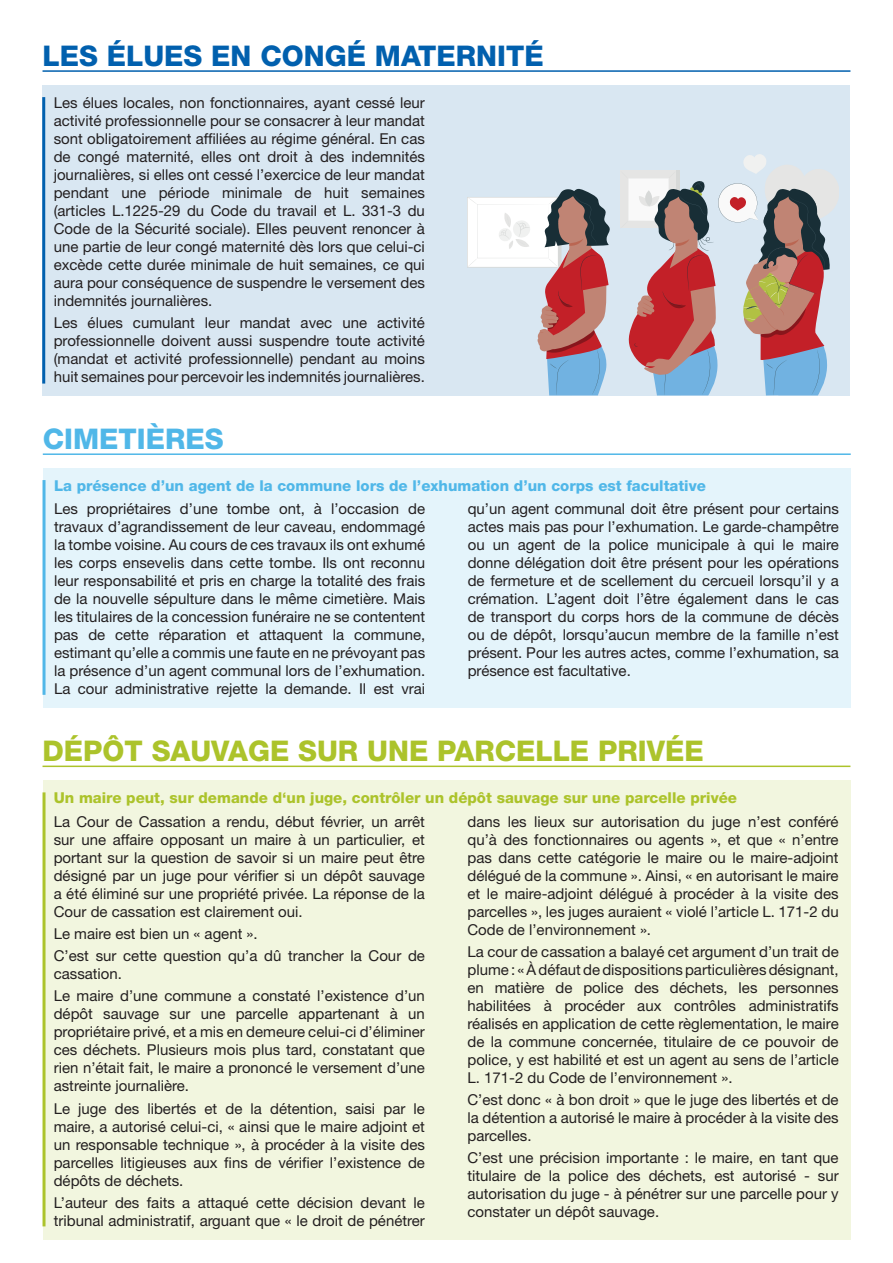
<style>
.page{position:relative;width:893px;height:1263px;background:#fff}
.page>*{position:absolute;margin:0;border:0;box-sizing:border-box;transform-origin:0 0}
.t1{font:800 28.5px "Helvetica Neue LT Std";color:#acc32b}
.t2{font:800 28.5px "Helvetica Neue LT Std";color:#0160ae}
.t3{font:800 28.5px "Helvetica Neue LT Std";color:#50b7e8}
.t4{font:15px/18px "Helvetica Neue LT Std";color:#231f20;text-align:justify}
.t5{font:800 15px "Helvetica Neue LT Std";color:#acc32b}
.t6{font:800 15px "Helvetica Neue LT Std";color:#50b7e8}
</style>
<div class="page">
<div style="left:43px;top:468px;width:807px;height:240px;background:#e4f4fb"></div>
<hr style="left:43px;top:480px;width:3px;height:215px;background:#50b7e8">
<hr style="left:43px;top:453px;width:808px;height:2px;background:#50b7e8">
<div style="left:42px;top:85px;width:808px;height:310px;background:#d9e7f2"></div>
<hr style="left:42px;top:97px;width:3px;height:287px;background:#0160ae">
<hr style="left:43px;top:70px;width:807px;height:2px;background:#0160ae">
<div style="left:43px;top:780px;width:807px;height:459px;background:#f2f6df"></div>
<hr style="left:43px;top:765px;width:807px;height:2px;background:#acc32b">
<hr style="left:43px;top:792px;width:3px;height:434px;background:#acc32b">
<svg style="left:468px;top:188px;width:142px;height:207px"></svg>
<svg style="left:621px;top:154px;width:218px;height:241px"></svg>
<h1 class="t2" style="left:43px;top:39px;width:503px">LES ÉLUES EN CONGÉ MATERNITÉ</h1>
<p class="t4" style="left:54px;top:93px;width:373px">Les élues locales, non fonctionnaires, ayant cessé leur activité professionnelle pour se consacrer à leur mandat sont obligatoirement affiliées au régime général. En cas de congé maternité, elles ont droit à des indemnités journalières, si elles ont cessé l’exercice de leur mandat pendant une période minimale de huit semaines (articles L.1225-29 du Code du travail et L. 331-3 du Code de la Sécurité sociale). Elles peuvent renoncer à une partie de leur congé maternité dès lors que celui-ci excède cette durée minimale de huit semaines, ce qui aura pour conséquence de suspendre le versement des indemnités journalières.</p>
<p class="t4" style="left:54px;top:313px;width:373px">Les élues cumulant leur mandat avec une activité professionnelle doivent aussi suspendre toute activité (mandat et activité professionnelle) pendant au moins huit semaines pour percevoir les indemnités journalières.</p>
<h1 class="t3" style="left:43px;top:422px;width:182px">CIMETIÈRES</h1>
<p class="t6" style="left:54px;top:476px;width:653px">La présence d’un agent de la commune lors de l’exhumation d’un corps est facultative</p>
<p class="t4" style="left:54px;top:500px;width:373px">Les propriétaires d’une tombe ont, à l’occasion de travaux d’agrandissement de leur caveau, endommagé la tombe voisine. Au cours de ces travaux ils ont exhumé les corps ensevelis dans cette tombe. Ils ont reconnu leur responsabilité et pris en charge la totalité des frais de la nouvelle sépulture dans le même cimetière. Mais les titulaires de la concession funéraire ne se contentent pas de cette réparation et attaquent la commune, estimant qu’elle a commis une faute en ne prévoyant pas la présence d’un agent communal lors de l’exhumation.<br>La cour administrative rejette la demande. Il est vrai</p>
<p class="t4" style="left:468px;top:500px;width:373px">qu’un agent communal doit être présent pour certains actes mais pas pour l’exhumation. Le garde-champêtre ou un agent de la police municipale à qui le maire donne délégation doit être présent pour les opérations de fermeture et de scellement du cercueil lorsqu’il y a crémation. L’agent doit l’être également dans le cas de transport du corps hors de la commune de décès ou de dépôt, lorsqu’aucun membre de la famille n’est présent. Pour les autres actes, comme l’exhumation, sa présence est facultative.</p>
<h1 class="t1" style="left:43px;top:734px;width:663px">DÉPÔT SAUVAGE SUR UNE PARCELLE PRIVÉE</h1>
<p class="t5" style="left:54px;top:789px;width:685px">Un maire peut, sur demande d‘un juge, contrôler un dépôt sauvage sur une parcelle privée</p>
<p class="t4" style="left:54px;top:812px;width:373px">La Cour de Cassation a rendu, début février, un arrêt sur une affaire opposant un maire à un particulier, et portant sur la question de savoir si un maire peut être désigné par un juge pour vérifier si un dépôt sauvage a été éliminé sur une propriété privée. La réponse de la Cour de cassation est clairement oui.</p>
<p class="t4" style="left:54px;top:922px;width:373px;line-height:22.2px">Le maire est bien un « agent ».<br>C’est sur cette question qu’a dû trancher la Cour de</p>
<p class="t4" style="left:54px;top:962px;width:373px;line-height:22.2px">cassation.<br>Le maire d’une commune a constaté l’existence d’un</p>
<p class="t4" style="left:54px;top:1005px;width:373px">dépôt sauvage sur une parcelle appartenant à un propriétaire privé, et a mis en demeure celui-ci d’éliminer ces déchets. Plusieurs mois plus tard, constatant que rien n’était fait, le maire a prononcé le versement d’une astreinte journalière.</p>
<p class="t4" style="left:54px;top:1099px;width:373px">Le juge des libertés et de la détention, saisi par le maire, a autorisé celui-ci, « ainsi que le maire adjoint et un responsable technique », à procéder à la visite des parcelles litigieuses aux fins de vérifier l’existence de dépôts de déchets.</p>
<p class="t4" style="left:54px;top:1193px;width:373px">L’auteur des faits a attaqué cette décision devant le tribunal administratif, arguant que « le droit de pénétrer</p>
<p class="t4" style="left:467px;top:812px;width:373px">dans les lieux sur autorisation du juge n’est conféré qu’à des fonctionnaires ou agents », et que « n’entre pas dans cette catégorie le maire ou le maire-adjoint délégué de la commune ». Ainsi, « en autorisant le maire et le maire-adjoint délégué à procéder à la visite des parcelles », les juges auraient « violé l’article L. 171-2 du Code de l’environnement ».</p>
<p class="t4" style="left:467px;top:942px;width:373px">La cour de cassation a balayé cet argument d’un trait de plume : « À défaut de dispositions particulières désignant, en matière de police des déchets, les personnes habilitées à procéder aux contrôles administratifs réalisés en application de cette règlementation, le maire de la commune concernée, titulaire de ce pouvoir de police, y est habilité et est un agent au sens de l’article L. 171-2 du Code de l’environnement ».</p>
<p class="t4" style="left:467px;top:1090px;width:373px">C’est donc « à bon droit » que le juge des libertés et de la détention a autorisé le maire à procéder à la visite des parcelles.</p>
<p class="t4" style="left:467px;top:1149px;width:373px">C’est une précision importante : le maire, en tant que titulaire de la police des déchets, est autorisé - sur autorisation du juge - à pénétrer sur une parcelle pour y constater un dépôt sauvage.</p>
</div>
